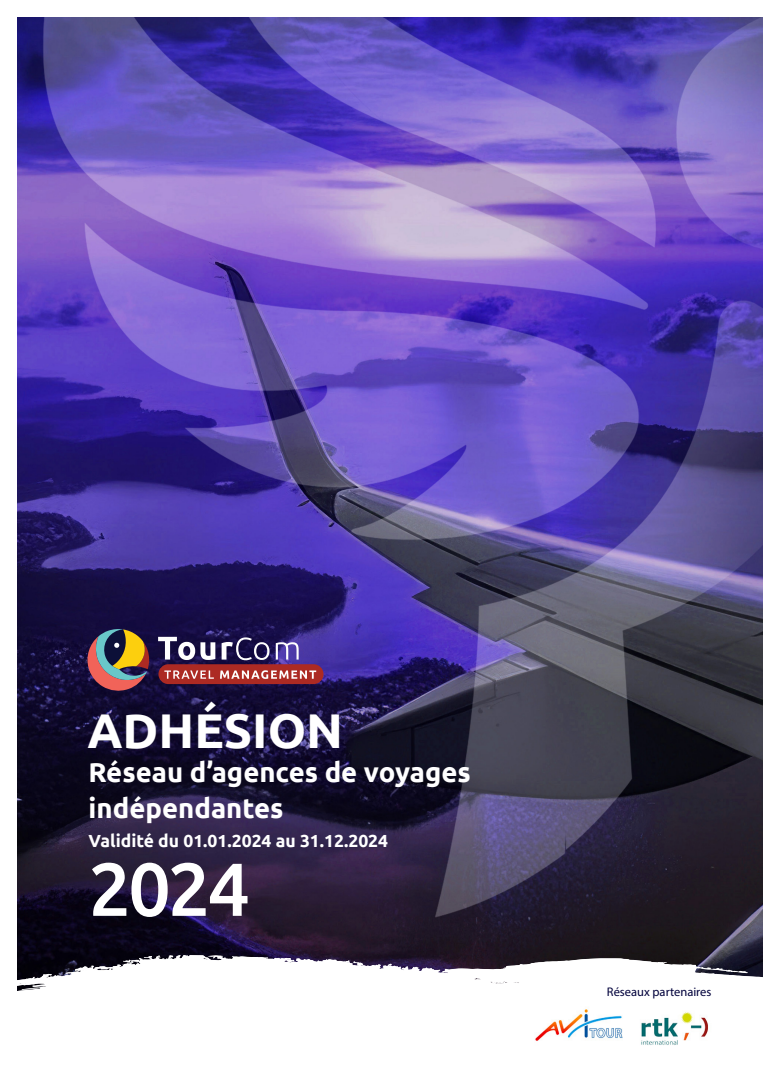
<style>
.page{position:relative;width:780px;height:1088px;background:#fff}
.page>*{position:absolute;margin:0;border:0;box-sizing:border-box;transform-origin:0 0}
.t1{font:500 75px "Ubuntu";color:#fff}
.t2{font:700 48.75px "Ubuntu";color:#fff}
.t3{font:700 27.5px "Ubuntu";color:#fff}
.t4{font:700 17.5px "Ubuntu";color:#fff}
.t5{font:12.5px "Myriad Pro";color:#00003b}
</style>
<div class="page">
<img style="left:18px;top:18px;width:744px;height:937px">
<svg style="left:17px;top:955px;width:746px;height:90px"></svg>
<div style="left:158px;top:664px;width:165px;height:20px;background:#ac2a23;border-radius:10px"></div>
<svg style="left:85px;top:629px;width:65px;height:63px;background:#785b4e"></svg>
<svg style="left:164px;top:670px;width:50px;height:9px"></svg>
<svg style="left:220px;top:670px;width:96px;height:9px"></svg>
<svg style="left:158px;top:637px;width:57px;height:23px"></svg>
<svg style="left:276px;top:642px;width:22px;height:17px"></svg>
<svg style="left:221px;top:637px;width:48px;height:23px"></svg>
<p class="t2" style="left:87px;top:701px;width:257px">ADHÉSION</p>
<p class="t3" style="left:89px;top:755px;width:383px">Réseau d’agences de voyages</p>
<p class="t3" style="left:89px;top:791px;width:196px">indépendantes</p>
<p class="t4" style="left:89px;top:830px;width:301px">Validité du 01.01.2024 au 31.12.2024</p>
<p class="t1" style="left:89px;top:842px;width:163px">2024</p>
<p class="t5" style="left:607px;top:984px;width:106px">Réseaux partenaires</p>
</div>
